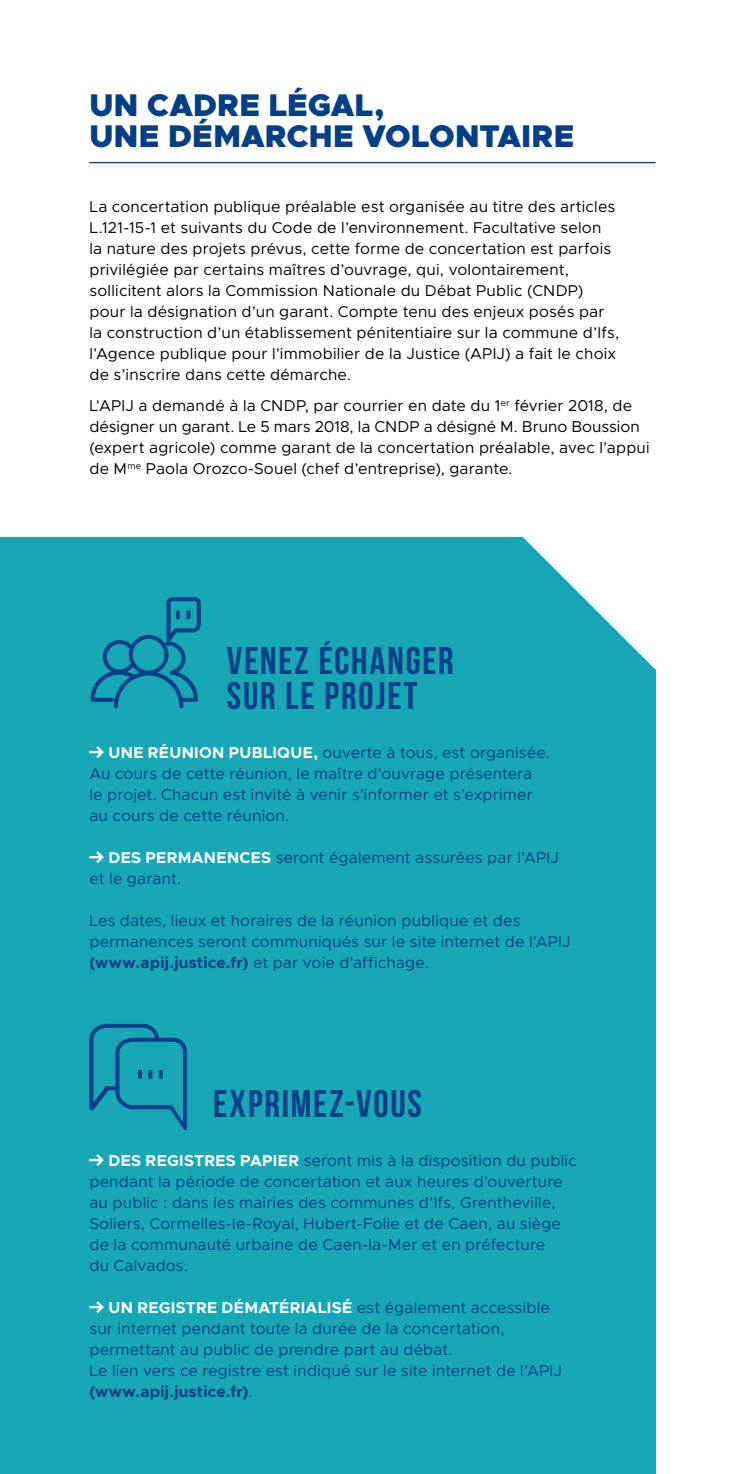
<style>
.page{position:relative;width:745px;height:1474px;background:#fff}
.page>*{position:absolute;margin:0;border:0;box-sizing:border-box;transform-origin:0 0}
.t1{font:700 38.5px/35px "Bebas Neue";letter-spacing:.05em;color:#023f86}
.t2{font:900 31.5px/31.5px "Metropolis";letter-spacing:.005em;color:#023f86}
.t3{font:15.75px/21px "Metropolis";letter-spacing:.015em;color:#023f86}
.t4{font:15.75px/21px "Metropolis";letter-spacing:.01em;color:#000}
.s1{font-weight:700;color:#fff}
.s2{font-weight:700}
</style>
<div class="page">
<div style="left:0;top:537px;width:655px;height:936px;background:#18a7b5"></div>
<hr style="left:89px;top:162px;width:566px;height:1px;background:#023f86">
<svg style="left:89px;top:1154px;width:15px;height:12px"></svg>
<svg style="left:89px;top:1301px;width:15px;height:12px"></svg>
<svg style="left:89px;top:746px;width:15px;height:12px"></svg>
<svg style="left:89px;top:851px;width:15px;height:12px"></svg>
<svg style="left:90px;top:597px;width:111px;height:112px"></svg>
<svg style="left:89px;top:1023px;width:98px;height:108px"></svg>
<svg style="left:523px;top:537px;width:132px;height:132px"></svg>
<h2 class="t2" style="left:89px;top:89px;width:486px">UN CADRE LÉGAL,<br>UNE DÉMARCHE VOLONTAIRE</h2>
<p class="t4" style="left:89px;top:196px;width:531px">La concertation publique préalable est organisée au titre des articles L.121-15-1 et suivants du Code de l’environnement. Facultative selon<br>la nature des projets prévus, cette forme de concertation est parfois privilégiée par certains maîtres d’ouvrage, qui, volontairement, sollicitent alors la Commission Nationale du Débat Public (CNDP) pour la désignation d’un garant. Compte tenu des enjeux posés par la construction d’un établissement pénitentiaire sur la commune d’Ifs, l’Agence publique pour l’immobilier de la Justice (APIJ) a fait le choix de s’inscrire dans cette démarche.</p>
<p class="t4" style="left:89px;top:395px;width:561px">L’APIJ a demandé à la CNDP, par courrier en date du 1<sup>er</sup> février 2018, de désigner un garant. Le 5 mars 2018, la CNDP a désigné M. Bruno Boussion (expert agricole) comme garant de la concertation préalable, avec l’appui de M<sup>me</sup> Paola Orozco-Souel (chef d’entreprise), garante.</p>
<h1 class="t1" style="left:227px;top:642px;width:228px">VENEZ ÉCHANGER<br>SUR LE PROJET</h1>
<p class="t3" style="left:89px;top:742px;width:461px;text-indent:19px"><span class="s1">UNE RÉUNION PUBLIQUE,</span> ouverte à tous, est organisée.<br>Au cours de cette réunion, le maître d’ouvrage présentera<br>le projet. Chacun est invité à venir s’informer et s’exprimer au cours de cette réunion.</p>
<p class="t3" style="left:89px;top:847px;width:471px;text-indent:19px"><span class="s1">DES PERMANENCES</span> seront également assurées par l’APIJ et le garant.</p>
<p class="t3" style="left:89px;top:910px;width:482px">Les dates, lieux et horaires de la réunion publique et des permanences seront communiqués sur le site internet de l’APIJ <span class="s2">(www.apij.justice.fr)</span> et par voie d’affichage.</p>
<h1 class="t1" style="left:213px;top:1085px;width:210px">EXPRIMEZ-VOUS</h1>
<p class="t3" style="left:89px;top:1150px;width:488px;text-indent:19px"><span class="s1">DES REGISTRES PAPIER</span> seront mis à la disposition du public pendant la période de concertation et aux heures d’ouverture au public : dans les mairies des communes d’Ifs, Grentheville, Soliers, Cormelles-le-Royal, Hubert-Folie et de Caen, au siège de la communauté urbaine de Caen-la-Mer et en préfecture<br>du Calvados.</p>
<p class="t3" style="left:89px;top:1297px;width:474px;text-indent:19px"><span class="s1">UN REGISTRE DÉMATÉRIALISÉ</span> est également accessible sur internet pendant toute la durée de la concertation, permettant au public de prendre part au débat.<br>Le lien vers ce registre est indiqué sur le site internet de l’APIJ <span class="s2">(www.apij.justice.fr)</span>.</p>
</div>
